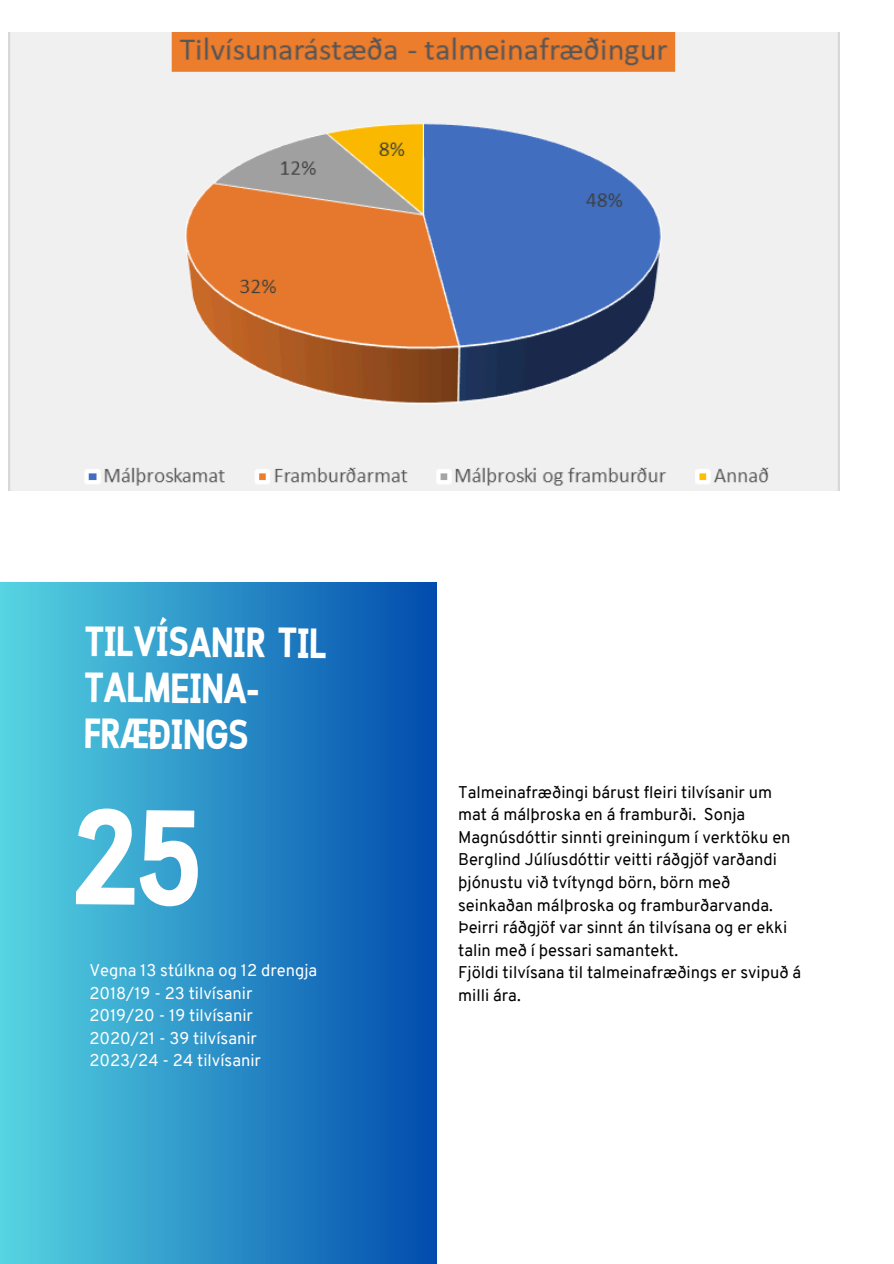
<style>
.page{position:relative;width:894px;height:1264px;background:#fff}
.page>*{position:absolute;margin:0;border:0;box-sizing:border-box;transform-origin:0 0}
.t1{font:700 135px "Cloud Cond";color:#fff}
.t2{font:700 42px/46px "Cloud Cond";letter-spacing:-.02em;color:#fff}
.t3{font:16.5px/22.5px "Overpass";color:#000001}
.t4{font:16.5px "Overpass";color:#fff}
</style>
<div class="page">
<div style="left:0;top:583px;width:436px;height:680px;background:linear-gradient(to right,#56d5e2,#014cad)"></div>
<img style="left:9px;top:32px;width:830px;height:458px">
<h1 class="t2" style="left:84px;top:622px;width:245px">TILVÍSANIR TIL<br>TALMEINA-<br>FRÆÐINGS</h1>
<p class="t1" style="left:73px;top:805px;width:131px">25</p>
<p class="t4" style="left:89px;top:964px;width:229px">Vegna 13 stúlkna og 12 drengja</p>
<p class="t4" style="left:89px;top:986px;width:165px">2018/19 - 23 tilvísanir</p>
<p class="t4" style="left:89px;top:1009px;width:165px">2019/20 - 19 tilvísanir</p>
<p class="t4" style="left:89px;top:1031px;width:169px">2020/21 - 39 tilvísanir</p>
<p class="t4" style="left:89px;top:1054px;width:173px">2023/24 - 24 tilvísanir</p>
<p class="t3" style="left:458px;top:782px;width:334px">Talmeinafræðingi bárust fleiri tilvísanir um mat á málþroska en á framburði. Sonja Magnúsdóttir sinnti greiningum í verktöku en Berglind Júlíusdóttir veitti ráðgjöf varðandi þjónustu við tvítyngd börn, börn með seinkaðan málþroska og framburðarvanda.<br>Þeirri ráðgjöf var sinnt án tilvísana og er ekki talin með í þessari samantekt.</p>
<p class="t3" style="left:458px;top:962px;width:344px">Fjöldi tilvísana til talmeinafræðings er svipuð á milli ára.</p>
</div>
